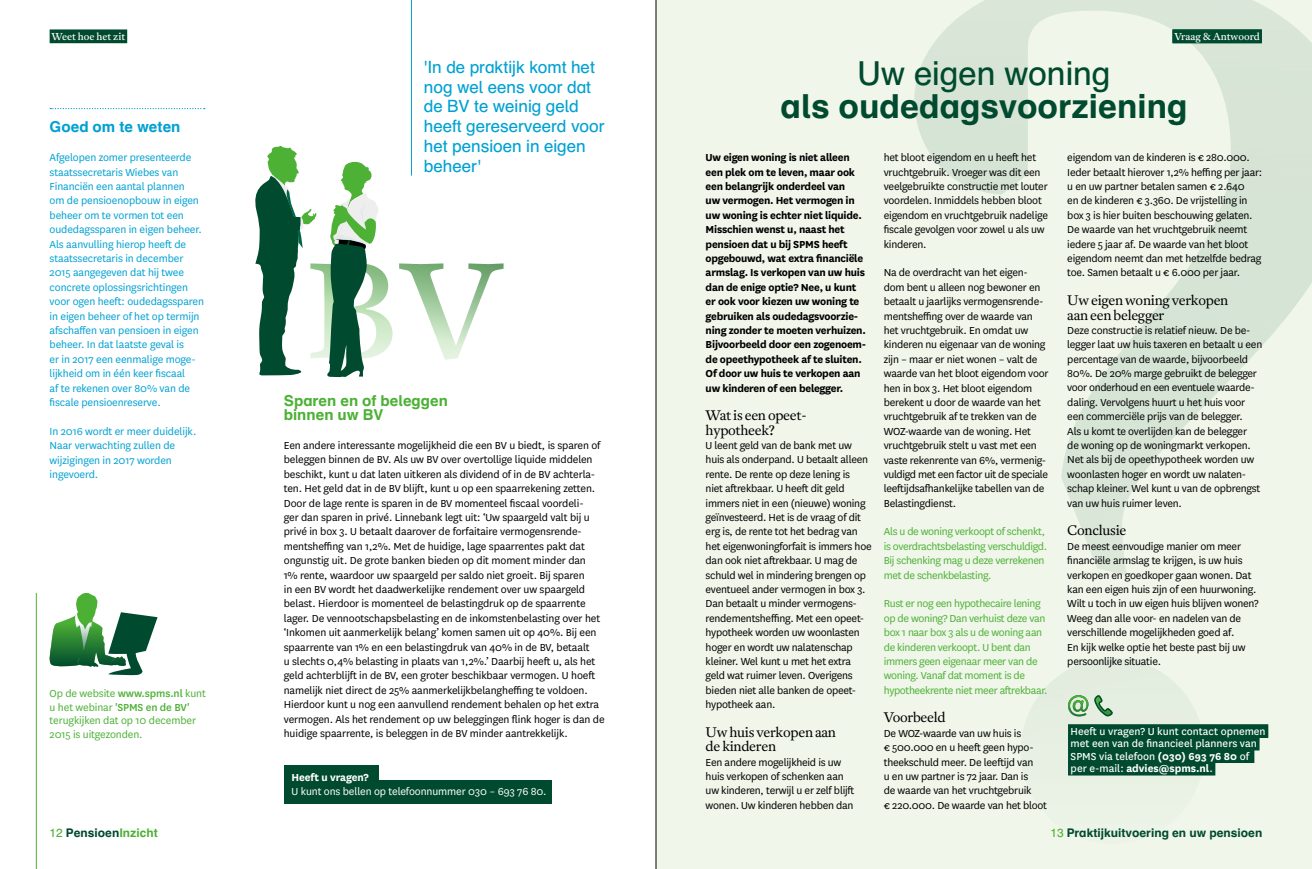
<style>
.page{position:relative;width:1312px;height:869px;background:#fff}
.page>*{position:absolute;margin:0;border:0;box-sizing:border-box;transform-origin:0 0}
.t1{font:700 33.12px "Schulbuch Nord OT";color:#004a2f}
.t2{font:33.12px "Schulbuch Nord OT";color:#004a2f}
.t3{font:17px/19.8px "Schulbuch Nord OT";color:#00a1d2}
.t4{font:700 15px/14.4px "Schulbuch Nord OT";color:#4db136}
.t5{font:700 15px "Schulbuch Nord OT";color:#00a1d2}
.t6{font:300 13.75px/14.4px "Antwerp";letter-spacing:-.02em;color:#000}
.t7{font:11.88px/14.4px "National";letter-spacing:-.02em;color:#000}
.t8{font:11.88px/14.4px "National";letter-spacing:-.01em;color:#00a1d2}
.t9{font:700 11.88px/14.4px "National";letter-spacing:-.02em;color:#000}
.t10{font:11.88px/14.4px "National";letter-spacing:-.03em;color:#4db136}
.t11{font:11.88px/12.5px "National";color:#fff}
.t12{font:11.88px/13.8px "National";letter-spacing:-.01em;color:#4db136}
.t13{font:700 11.88px "Schulbuch Nord OT";color:#004a2f}
.t14{font:11.88px "National";letter-spacing:-.01em;color:#fff}
.t15{font:700 11.88px "National";letter-spacing:-.01em;color:#fff}
.t16{font:10px "Antwerp";color:#fff}
.s1{font-weight:500}
.s2{font-weight:700}
.s3{font-weight:400;color:#4db136}
.s4{color:#4db136}
</style>
<div class="page">
<div style="left:656px;top:0;width:655px;height:868px;background:#f0f6ea"></div>
<svg style="left:255px;top:146px;width:248px;height:231px"></svg>
<svg style="left:914px;top:0;width:397px;height:776px"></svg>
<div style="left:283px;top:765px;width:95px;height:23px;background:#004a2f"></div>
<div style="left:283px;top:780px;width:268px;height:23px;background:#004a2f"></div>
<svg style="left:50px;top:108px;width:155px;height:1px"></svg>
<hr style="left:36px;top:592px;width:1px;height:276px;background:#4db136">
<svg style="left:49px;top:593px;width:108px;height:82px"></svg>
<hr style="left:411px;top:0;width:1px;height:175px;background:#00a1d2">
<div style="left:1067px;top:723px;width:200px;height:14px;background:#004a2f"></div>
<div style="left:1067px;top:736px;width:192px;height:14px;background:#004a2f"></div>
<div style="left:1067px;top:748px;width:186px;height:14px;background:#004a2f"></div>
<div style="left:1067px;top:761px;width:147px;height:14px;background:#004a2f"></div>
<svg style="left:1067px;top:694px;width:45px;height:22px"></svg>
<hr style="left:655px;top:0;width:1px;height:868px;background:#000">
<div style="left:1172px;top:29px;width:89px;height:14px;background:#004a2f"></div>
<div style="left:50px;top:29px;width:77px;height:14px;background:#004a2f"></div>
<p class="t16" style="left:52px;top:30px;width:75px">Weet hoe het zit</p>
<p class="t16" style="left:1173px;top:30px;width:87px">Vraag &amp; Antwoord</p>
<p class="t5" style="left:50px;top:117px;width:132px">Goed om te weten</p>
<p class="t8" style="left:50px;top:150px;width:156px">Afgelopen zomer presenteerde staatssecretaris Wiebes van<br>Financiën een aantal plannen<br>om de pensioenopbouw in eigen beheer om te vormen tot een oudedagssparen in eigen beheer.<br>Als aanvulling hierop heeft de staatssecretaris in december<br>2015 aangegeven dat hij twee concrete oplossingsrichtingen voor ogen heeft: oudedagssparen in eigen beheer of het op termijn afschaffen van pensioen in eigen beheer. In dat laatste geval is<br>er in 2017 een eenmalige moge&shy;lijkheid om in één keer fiscaal<br>af te rekenen over 80% van de fiscale pensioenreserve.</p>
<p class="t8" style="left:50px;top:423px;width:148px">In 2016 wordt er meer duidelijk.<br>Naar verwachting zullen de wijzigingen in 2017 worden ingevoerd.</p>
<p class="t12" style="left:50px;top:685px;width:158px">Op de website <span class="s1">www.spms.nl</span> kunt u het webinar <span class="s1">'SPMS en de BV' </span>terugkijken dat op 10 december<br>2015 is uitgezonden.</p>
<h2 class="t3" style="left:424px;top:57px;width:182px">'In de praktijk komt het nog wel eens voor dat de BV te weinig geld heeft gereserveerd voor het pensioen in eigen beheer'</h2>
<p class="t4" style="left:284px;top:393px;width:166px">Sparen en of beleggen binnen uw BV</p>
<p class="t7" style="left:284px;top:437px;width:322px">Een andere interessante mogelijkheid die een BV u biedt, is sparen of beleggen binnen de BV. Als uw BV over overtollige liquide middelen beschikt, kunt u dat laten uitkeren als dividend of in de BV achterla&shy;ten. Het geld dat in de BV blijft, kunt u op een spaarrekening zetten.<br>Door de lage rente is sparen in de BV momenteel fiscaal voordeli-<br>ger dan sparen in privé. Linnebank legt uit: ‘Uw spaargeld valt bij u privé in box 3. U betaalt daarover de forfaitaire vermogensrende&shy;mentsheffing van 1,2%. Met de huidige, lage spaarrentes pakt dat ongunstig uit. De grote banken bieden op dit moment minder dan<br>1% rente, waardoor uw spaargeld per saldo niet groeit. Bij sparen<br>in een BV wordt het daadwerkelijke rendement over uw spaargeld belast. Hierdoor is momenteel de belastingdruk op de spaarrente lager. De vennootschapsbelasting en de inkomstenbelasting over het ‘Inkomen uit aanmerkelijk belang’ komen samen uit op 40%. Bij een spaarrente van 1% en een belastingdruk van 40% in de BV, betaalt<br>u slechts 0,4% belasting in plaats van 1,2%.’ Daarbij heeft u, als het geld achterblijft in de BV, een groter beschikbaar vermogen. U hoeft namelijk niet direct de 25% aanmerkelijkbelangheffing te voldoen.<br>Hierdoor kunt u nog een aanvullend rendement behalen op het extra vermogen. Als het rendement op uw beleggingen flink hoger is dan de huidige spaarrente, is beleggen in de BV minder aantrekkelijk.</p>
<p class="t15" style="left:291px;top:768px;width:79px">Heeft u vragen?</p>
<p class="t14" style="left:291px;top:783px;width:256px">U kunt ons bellen op telefoonnummer 030 – 693 76 80.</p>
<h1 class="t2" style="left:857px;top:52px;width:254px">Uw eigen woning</h1>
<h1 class="t1" style="left:780px;top:85px;width:408px">als oudedagsvoorziening</h1>
<p class="t9" style="left:705px;top:149px;width:162px">Uw eigen woning is niet alleen een plek om te leven, maar ook een belangrijk onderdeel van<br>uw vermogen. Het vermogen in uw woning is echter niet liquide.<br>Misschien wenst u, naast het pensioen dat u bij SPMS heeft opgebouwd, wat extra financiële armslag. Is verkopen van uw huis dan de enige optie? Nee, u kunt er ook voor kiezen uw woning te gebruiken als oudedagsvoorzie&shy;ning zonder te moeten verhuizen.<br>Bijvoorbeeld door een zogenoem&shy;de opeethypotheek af te sluiten.<br>Of door uw huis te verkopen aan uw kinderen of een belegger.</p>
<p class="t6" style="left:705px;top:408px;width:102px">Wat is een opeet&shy;hypotheek?</p>
<p class="t7" style="left:705px;top:437px;width:167px">U leent geld van de bank met uw huis als onderpand. U betaalt alleen rente. De rente op deze lening is<br>niet aftrekbaar. U heeft dit geld immers niet in een (nieuwe) woning geïnvesteerd. Het is de vraag of dit erg is, de rente tot het bedrag van het eigenwoningforfait is immers hoe dan ook niet aftrekbaar. U mag de schuld wel in mindering brengen op eventueel ander vermogen in box 3.<br>Dan betaalt u minder vermogens&shy;rendementsheffing. Met een opeet&shy;hypotheek worden uw woonlasten hoger en wordt uw nalatenschap kleiner. Wel kunt u met het extra geld wat ruimer leven. Overigens bieden niet alle banken de opeet&shy;hypotheek aan.</p>
<p class="t6" style="left:705px;top:724px;width:132px">Uw huis verkopen aan de kinderen</p>
<p class="t7" style="left:705px;top:753px;width:150px">Een andere mogelijkheid is uw huis verkopen of schenken aan uw kinderen, terwijl u er zelf blijft wonen. Uw kinderen hebben dan</p>
<p class="t7" style="left:883px;top:150px;width:166px">het bloot eigendom en u heeft het vruchtgebruik. Vroeger was dit een veelgebruikte constructie met louter voordelen. Inmiddels hebben bloot eigendom en vruchtgebruik nadelige fiscale gevolgen voor zowel u als uw kinderen.</p>
<p class="t7" style="left:883px;top:265px;width:166px">Na de overdracht van het eigen&shy;dom bent u alleen nog bewoner en betaalt u jaarlijks vermogensrende&shy;mentsheffing over de waarde van het vruchtgebruik. En omdat uw kinderen nu eigenaar van de woning zijn – maar er niet wonen – valt de waarde van het bloot eigendom voor hen in box 3. Het bloot eigendom berekent u door de waarde van het vruchtgebruik af te trekken van de<br>WOZ-waarde van de woning. Het vruchtgebruik stelt u vast met een vaste rekenrente van 6%, vermenig&shy;vuldigd met een factor uit de speciale leeftijdsafhankelijke tabellen van de<br>Belastingdienst.</p>
<p class="t10" style="left:883px;top:524px;width:165px">Als u de woning verkoopt of schenkt, is overdrachtsbelasting verschuldigd.<br>Bij schenking mag u deze verrekenen met de schenkbelasting.</p>
<p class="t10" style="left:883px;top:596px;width:165px">Rust er nog een hypothecaire lening op de woning? Dan verhuist deze van box 1 naar box 3 als u de woning aan de kinderen verkoopt. U bent dan immers geen eigenaar meer van de woning. Vanaf dat moment is de hypotheekrente niet meer aftrekbaar.</p>
<p class="t6" style="left:883px;top:710px;width:63px">Voorbeeld</p>
<p class="t7" style="left:883px;top:725px;width:165px">De WOZ-waarde van uw huis is<br>€ 500.000 en u heeft geen hypo&shy;theekschuld meer. De leeftijd van<br>u en uw partner is 72 jaar. Dan is<br>de waarde van het vruchtgebruik<br>€ 220.000. De waarde van het bloot</p>
<p class="t7" style="left:1067px;top:150px;width:196px">eigendom van de kinderen is € 280.000.<br>Ieder betaalt hierover 1,2% heffing per jaar: u en uw partner betalen samen € 2.640<br>en de kinderen € 3.360. De vrijstelling in box 3 is hier buiten beschouwing gelaten.<br>De waarde van het vruchtgebruik neemt iedere 5 jaar af. De waarde van het bloot eigendom neemt dan met hetzelfde bedrag toe. Samen betaalt u € 6.000 per jaar.</p>
<p class="t6" style="left:1067px;top:293px;width:162px">Uw eigen woning verkopen aan een belegger</p>
<p class="t7" style="left:1067px;top:322px;width:196px">Deze constructie is relatief nieuw. De be&shy;legger laat uw huis taxeren en betaalt u een percentage van de waarde, bijvoorbeeld 80%. De 20% marge gebruikt de belegger voor onderhoud en een eventuele waarde&shy;daling. Vervolgens huurt u het huis voor een commerciële prijs van de belegger.<br>Als u komt te overlijden kan de belegger<br>de woning op de woningmarkt verkopen.<br>Net als bij de opeethypotheek worden uw woonlasten hoger en wordt uw nalaten&shy;schap kleiner. Wel kunt u van de opbrengst van uw huis ruimer leven.</p>
<p class="t6" style="left:1067px;top:523px;width:60px">Conclusie</p>
<p class="t7" style="left:1067px;top:538px;width:193px">De meest eenvoudige manier om meer financiële armslag te krijgen, is uw huis verkopen en goedkoper gaan wonen. Dat kan een eigen huis zijn of een huurwoning.<br>Wilt u toch in uw eigen huis blijven wonen?<br>Weeg dan alle voor- en nadelen van de verschillende mogelijkheden goed af.<br>En kijk welke optie het beste past bij uw persoonlijke situatie.</p>
<p class="t11" style="left:1070px;top:724px;width:196px">Heeft u vragen? U kunt contact opnemen met een van de financieel planners van SPMS via telefoon <span class="s2">(030) 693 76 80</span> of per e-mail: <span class="s2">advies@spms.nl</span>.</p>
<p class="t13" style="left:50px;top:824px;width:110px"><span class="s3">12</span> Pensioen<span class="s4">Inzicht</span></p>
<p class="t13" style="left:1050px;top:824px;width:213px"><span class="s3">13</span> Praktijkuitvoering en uw pensioen</p>
</div>
